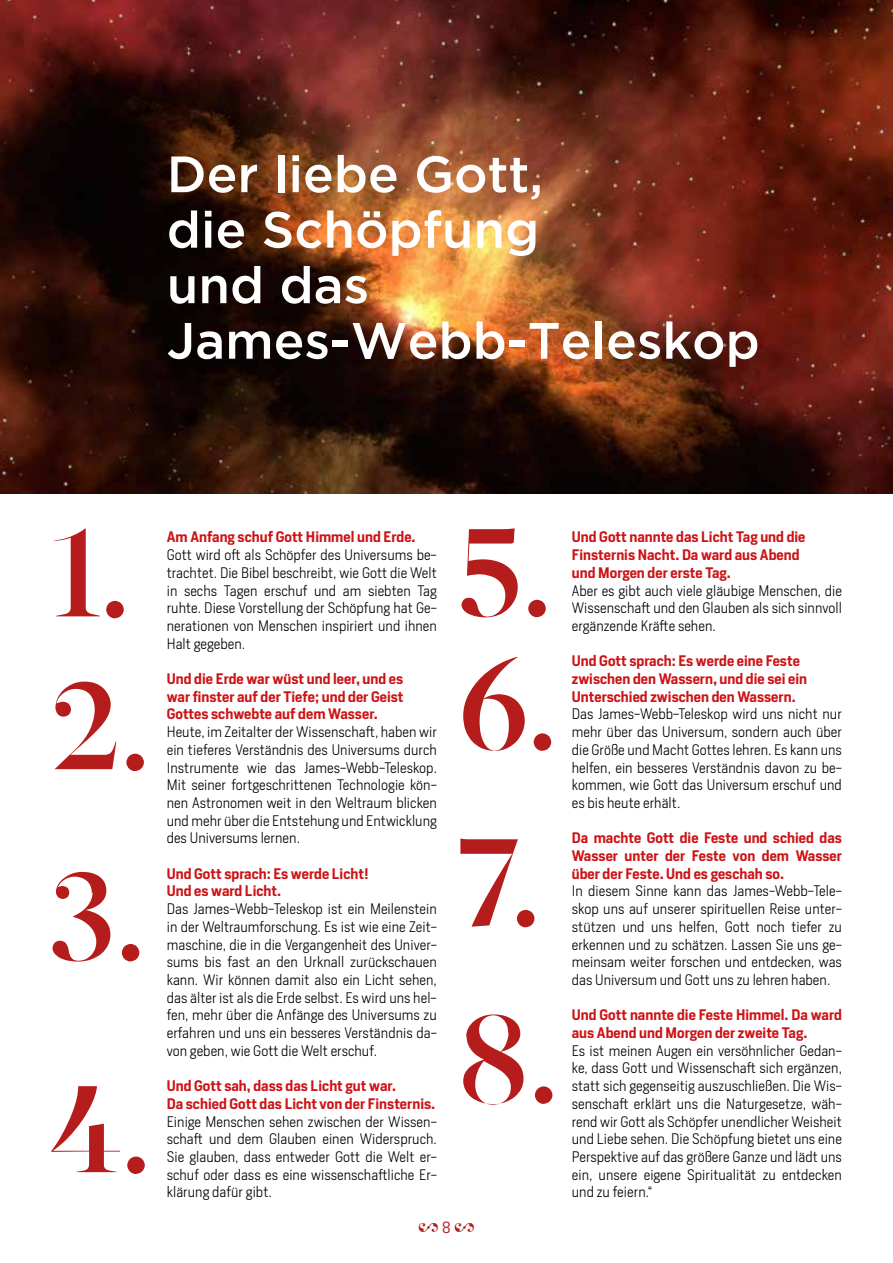
<style>
.page{position:relative;width:893px;height:1263px;background:#fff}
.page>*{position:absolute;margin:0;border:0;box-sizing:border-box;transform-origin:0 0}
.t1{font:123px/152.7px "Independent Headline";color:#b51d1c}
.t2{font:500 51px/55.5px "Gotham";color:#fff}
.t3{font:18px "Adobe Garamond Pro";color:#b51d1c}
.t4{font:300 14.25px/17.7px "Heron Sans";letter-spacing:.005em;color:#000;text-align:justify}
.t5{font:600 14.25px/17.7px "Heron Sans";letter-spacing:.005em;color:#cd1316}
.s1{font-family:"Conduit ITC Std";font-weight:300}
</style>
<div class="page">
<img style="left:0;top:0;width:893px;height:493px">
<h2 class="t2" style="left:167px;top:145px;width:594px">Der liebe Gott,<br>die Schöpfung<br>und das<br>James-Webb-Teleskop</h2>
<h1 class="t1" style="left:51px;top:498px;width:100px">1.<br>2.</h1>
<h1 class="t1" style="left:51px;top:811px;width:101px;line-height:212.5px">3.<br>4.</h1>
<p class="t5" style="left:167px;top:528px;width:250px">Am Anfang schuf Gott Himmel und Erde.</p>
<p class="t4" style="left:167px;top:546px;width:272px">Gott wird oft als Schöpfer des Universums be&shy;trachtet. Die Bibel beschreibt, wie Gott die Welt in sechs Tagen erschuf und am siebten Tag ruhte. Diese Vorstellung der Schöpfung hat Ge&shy;nerationen von Menschen inspiriert und ihnen Halt gegeben.</p>
<p class="t5" style="left:167px;top:670px;width:238px;text-align:justify">Und die Erde war wüst und leer, und es war finster auf der Tiefe; und der Geist Gottes schwebte auf dem Wasser.</p>
<p class="t4" style="left:167px;top:723px;width:272px">Heute, im Zeitalter der Wissenschaft, haben wir ein tieferes Verständnis des Universums durch Instrumente wie das James-Webb-Teleskop.<br>Mit seiner fortgeschrittenen Technologie kön&shy;nen Astronomen weit in den Weltraum blicken und mehr über die Entstehung und Entwicklung des Universums lernen.</p>
<p class="t5" style="left:167px;top:864px;width:204px">Und Gott sprach: Es werde Licht!<br>Und es ward Licht.</p>
<p class="t4" style="left:167px;top:900px;width:272px">Das James-Webb-Teleskop ist ein Meilenstein in der Weltraumforschung. Es ist wie eine Zeit&shy;maschine, die in die Vergangenheit des Univer&shy;sums bis fast an den Urknall zurückschauen kann. Wir können damit also ein Licht sehen, das älter ist als die Erde selbst. Es wird uns hel&shy;fen, mehr über die Anfänge des Universums zu erfahren und uns ein besseres Verständnis da&shy;von geben, wie Gott die Welt erschuf.</p>
<p class="t5" style="left:167px;top:1077px;width:270px">Und Gott sah, dass das Licht gut war.<br>Da schied Gott das Licht von der Finsternis.</p>
<p class="t4" style="left:167px;top:1112px;width:272px">Einige Menschen sehen zwischen der Wissen&shy;schaft und dem Glauben einen Widerspruch.<br>Sie glauben, dass entweder Gott die Welt er&shy;schuf oder dass es eine wissenschaftliche Er&shy;klärung dafür gibt.</p>
<h1 class="t1" style="left:458px;top:506px;width:100px;line-height:133.6px">5.<br>6.</h1>
<h1 class="t1" style="left:458px;top:795px;width:101px;line-height:176.6px">7.<br>8.</h1>
<p class="t3" style="left:418px;top:1216px;width:58px">2 <span class="s1">8</span> 2</p>
<p class="t5" style="left:572px;top:528px;width:235px">Und Gott nannte das Licht Tag und die<br>Finsternis Nacht. Da ward aus Abend und Morgen der erste Tag.</p>
<p class="t4" style="left:572px;top:581px;width:272px">Aber es gibt auch viele gläubige Menschen, die Wissenschaft und den Glauben als sich sinnvoll ergänzende Kräfte sehen.</p>
<p class="t5" style="left:572px;top:652px;width:237px">Und Gott sprach: Es werde eine Feste zwischen den Wassern, und die sei ein<br>Unterschied zwischen den Wassern.</p>
<p class="t4" style="left:572px;top:705px;width:272px">Das James-Webb-Teleskop wird uns nicht nur mehr über das Universum, sondern auch über die Größe und Macht Gottes lehren. Es kann uns helfen, ein besseres Verständnis davon zu be&shy;kommen, wie Gott das Universum erschuf und es bis heute erhält.</p>
<p class="t5" style="left:572px;top:829px;width:272px;text-align:justify">Da machte Gott die Feste und schied das Wasser unter der Feste von dem Wasser über der Feste. Und es geschah so.</p>
<p class="t4" style="left:572px;top:882px;width:272px">In diesem Sinne kann das James-Webb-Tele&shy;skop uns auf unserer spirituellen Reise unter&shy;stützen und uns helfen, Gott noch tiefer zu erkennen und zu schätzen. Lassen Sie uns ge&shy;meinsam weiter forschen und entdecken, was das Universum und Gott uns zu lehren haben.</p>
<p class="t5" style="left:572px;top:1006px;width:272px">Und Gott nannte die Feste Himmel. Da ward aus Abend und Morgen der zweite Tag.</p>
<p class="t4" style="left:572px;top:1041px;width:272px">Es ist meinen Augen ein versöhnlicher Gedan&shy;ke, dass Gott und Wissenschaft sich ergänzen, statt sich gegenseitig auszuschließen. Die Wis&shy;senschaft erklärt uns die Naturgesetze, wäh&shy;rend wir Gott als Schöpfer unendlicher Weisheit und Liebe sehen. Die Schöpfung bietet uns eine Perspektive auf das größere Ganze und lädt uns ein, unsere eigene Spiritualität zu entdecken und zu feiern.“</p>
</div>
